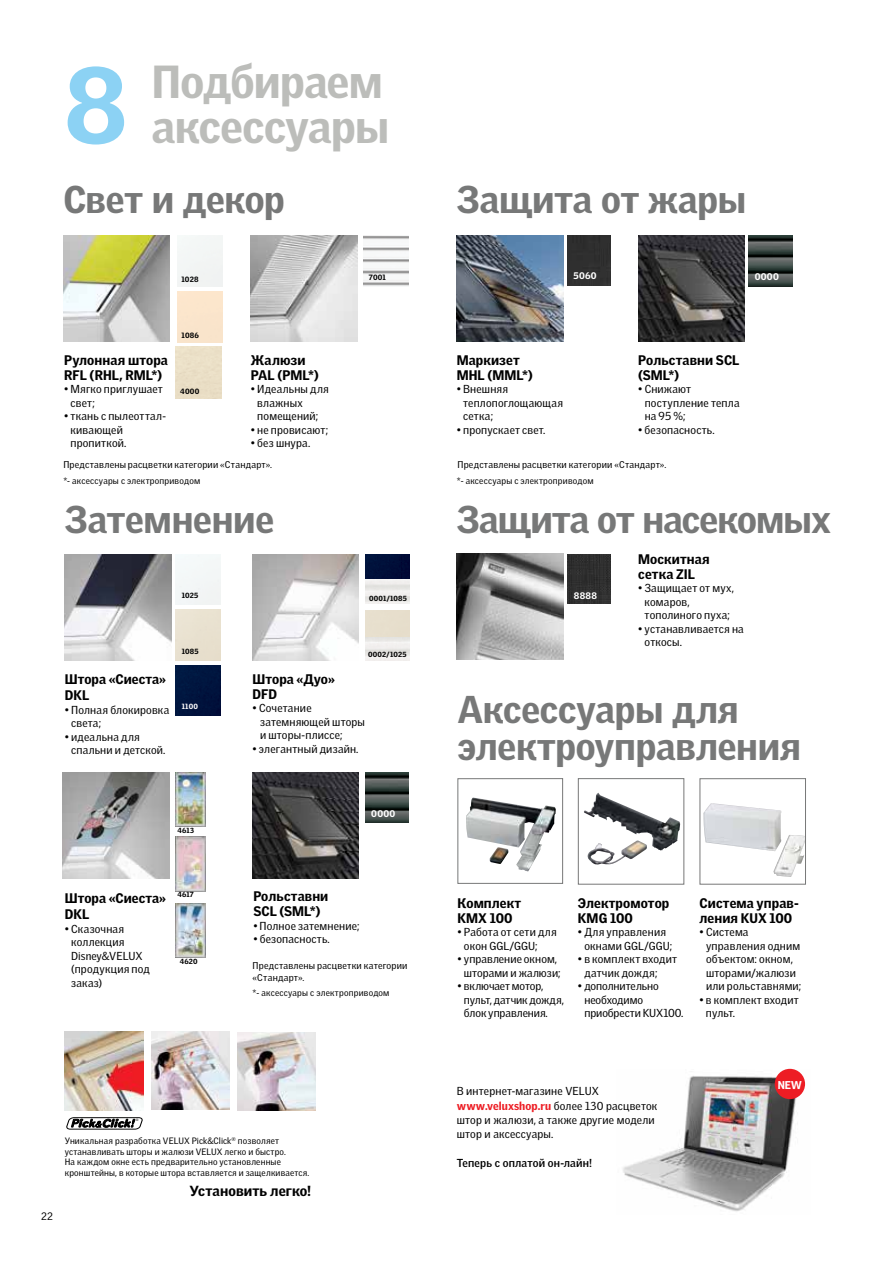
<style>
.page{position:relative;width:893px;height:1263px;background:#fff}
.page>*{position:absolute;margin:0;border:0;box-sizing:border-box;transform-origin:0 0}
.t1{font:900 105px "Velux Gothic";color:#8cd2f4}
.t2{font:900 45px "Velux Gothic";letter-spacing:-.015em;color:#bcbdba}
.t3{font:900 37.5px/37.5px "Velux Gothic";letter-spacing:-.01em;color:#777878}
.t4{font:900 14.25px "Velux Gothic";letter-spacing:.005em;color:#000}
.t5{font:900 13.5px/15px "Velux Gothic";letter-spacing:.005em;color:#000}
.t6{font:11.25px/13.5px "Velux Gothic";letter-spacing:.015em;color:#000}
.t7{font:11.25px/13.5px "Velux Gothic";letter-spacing:-.005em;color:#000}
.t8{font:700 11.25px "Velux Gothic";letter-spacing:.015em;color:#000}
.t9{font:900 11.1px "Velux Gothic";color:#fff}
.t10{font:10.5px "Velux Gothic";color:#000}
.t11{font:9.6px/11.7px "Velux Gothic";letter-spacing:.02em;color:#000}
.t12{font:900 9.45px "Velux Gothic";letter-spacing:.03em;color:#fff}
.t13{font:900 9.3px "Velux Gothic";color:#fff}
.t14{font:900 9.15px "Velux Gothic";color:#fff}
.t15{font:9px/10.5px "Velux Gothic";letter-spacing:.02em;color:#000}
.t16{font:900 7.5px "Velux Gothic";letter-spacing:.025em;color:#000}
.t17{font:900 7.35px "Velux Gothic";letter-spacing:.02em;color:#000}
.t18{font:900 7.35px "Velux Gothic";color:#fff}
.t19{font:900 7.2px "Velux Gothic";letter-spacing:.025em;color:#000}
.t20{font:3.45px "Futura TOT Boo";color:#000;scale:1.1 1}
.s1{font-weight:900;color:#ed1d24}
</style>
<div class="page">
<img style="left:63px;top:235px;width:107px;height:107px">
<img style="left:251px;top:235px;width:106px;height:107px">
<svg style="left:66px;top:1117px;width:76px;height:12px"></svg>
<img style="left:65px;top:1032px;width:79px;height:78px">
<img style="left:151px;top:1032px;width:79px;height:78px">
<img style="left:237px;top:1032px;width:79px;height:78px">
<img style="left:584px;top:793px;width:96px;height:70px">
<div style="left:578px;top:778px;width:106px;height:106px;border:1px solid #777878"></div>
<img style="left:703px;top:803px;width:101px;height:74px">
<div style="left:700px;top:778px;width:106px;height:106px;border:1px solid #777878"></div>
<img style="left:466px;top:797px;width:90px;height:74px">
<div style="left:457px;top:778px;width:106px;height:106px;border:1px solid #777878"></div>
<img style="left:457px;top:235px;width:106px;height:107px">
<img style="left:638px;top:235px;width:106px;height:107px">
<div style="left:568px;top:235px;width:43px;height:50px;background:#2f2f2f"></div>
<img style="left:749px;top:235px;width:43px;height:51px">
<img style="left:457px;top:553px;width:106px;height:107px">
<div style="left:568px;top:554px;width:42px;height:49px;background:#2f2f2f"></div>
<img style="left:623px;top:1069px;width:183px;height:143px">
<div style="left:775px;top:1069px;width:30px;height:30px;background:#ed1d24;border-radius:50%"></div>
<img style="left:65px;top:554px;width:106px;height:107px">
<img style="left:253px;top:554px;width:106px;height:107px">
<img style="left:366px;top:554px;width:44px;height:50px">
<img style="left:253px;top:772px;width:106px;height:106px">
<img style="left:365px;top:772px;width:44px;height:51px">
<div style="left:176px;top:665px;width:44px;height:51px;background:#00153f"></div>
<img style="left:63px;top:772px;width:106px;height:106px">
<img style="left:176px;top:772px;width:29px;height:54px">
<img style="left:176px;top:837px;width:29px;height:54px">
<img style="left:176px;top:903px;width:29px;height:55px">
<h1 class="t1" style="left:64px;top:39px;width:65px">8</h1>
<h2 class="t2" style="left:152px;top:53px;width:232px">Подбираем</h2>
<h2 class="t2" style="left:152px;top:98px;width:239px">аксессуары</h2>
<h3 class="t3" style="left:63px;top:181px;width:223px">Свет и декор</h3>
<p class="t16" style="left:181px;top:275px;width:19px">1028</p>
<p class="t5" style="left:64px;top:352px;width:105px">Рулонная штора<br>RFL (RHL, RML*)</p>
<p class="t6" style="left:71px;top:382px;width:94px;text-indent:-6px">• Мягко приглушает свет;</p>
<p class="t6" style="left:71px;top:409px;width:97px;text-indent:-6px">• ткань с пылеоттал&shy;кивающей пропиткой.</p>
<p class="t16" style="left:182px;top:330px;width:19px">1086</p>
<p class="t16" style="left:180px;top:386px;width:21px">4000</p>
<p class="t5" style="left:251px;top:352px;width:69px">Жалюзи<br>PAL (PML*)</p>
<p class="t6" style="left:257px;top:382px;width:73px;text-indent:-6px">• Идеальны для влажных помещений;</p>
<p class="t6" style="left:251px;top:423px;width:79px">• не провисают;</p>
<p class="t6" style="left:251px;top:436px;width:61px">• без шнура.</p>
<p class="t11" style="left:63px;top:458px;width:210px">Представлены расцветки категории «Стандарт».</p>
<p class="t16" style="left:369px;top:273px;width:19px">7001</p>
<h3 class="t3" style="left:457px;top:181px;width:291px">Защита от жары</h3>
<p class="t13" style="left:573px;top:270px;width:25px">5060</p>
<p class="t12" style="left:755px;top:271px;width:26px">0000</p>
<p class="t5" style="left:457px;top:352px;width:78px">Маркизет<br>MHL (MML*)</p>
<p class="t6" style="left:463px;top:382px;width:101px;text-indent:-6px">• Внешняя теплопоглощающая сетка;</p>
<p class="t6" style="left:457px;top:423px;width:90px">• пропускает свет.</p>
<p class="t5" style="left:638px;top:352px;width:103px">Рольставни SСL (SML*)</p>
<p class="t6" style="left:645px;top:382px;width:96px;text-indent:-6px">• Снижают поступление тепла на 95 %;</p>
<p class="t6" style="left:638px;top:423px;width:78px">• безопасность.</p>
<p class="t11" style="left:457px;top:458px;width:210px">Представлены расцветки категории «Стандарт».</p>
<p class="t15" style="left:63px;top:475px;width:138px">*- аксессуары с электроприводом</p>
<p class="t15" style="left:457px;top:475px;width:138px">*- аксессуары с электроприводом</p>
<h3 class="t3" style="left:65px;top:500px;width:211px">Затемнение</h3>
<p class="t17" style="left:182px;top:591px;width:18px">1025</p>
<p class="t17" style="left:182px;top:647px;width:18px">1085</p>
<p class="t19" style="left:369px;top:594px;width:39px">0001/1085</p>
<p class="t19" style="left:368px;top:650px;width:40px">0002/1025</p>
<p class="t5" style="left:65px;top:670px;width:103px;line-height:16.5px">Штора «Сиеста»<br>DKL</p>
<p class="t6" style="left:71px;top:703px;width:100px;text-indent:-6px">• Полная блокировка света;</p>
<p class="t6" style="left:71px;top:730px;width:96px;text-indent:-6px">• идеальна для спальни и детской.</p>
<p class="t18" style="left:182px;top:702px;width:18px">1100</p>
<p class="t19" style="left:177px;top:826px;width:18px">4613</p>
<p class="t5" style="left:65px;top:890px;width:103px;line-height:16.5px">Штора «Сиеста»<br>DKL</p>
<p class="t6" style="left:71px;top:922px;width:80px;text-indent:-6px">• Сказочная коллекция<br>Disney&amp;VELUX (продукция под заказ)</p>
<p class="t19" style="left:177px;top:890px;width:18px">4617</p>
<p class="t19" style="left:180px;top:957px;width:19px">4620</p>
<p class="t5" style="left:253px;top:671px;width:84px">Штора «Дуо»<br>DFD</p>
<p class="t6" style="left:260px;top:701px;width:106px;text-indent:-8px">• Сочетание затемняющей шторы и шторы-плиссе;</p>
<p class="t6" style="left:253px;top:742px;width:107px">• элегантный дизайн.</p>
<p class="t12" style="left:371px;top:807px;width:26px">0000</p>
<p class="t5" style="left:253px;top:889px;width:77px">Рольставни<br>SСL (SML*)</p>
<p class="t6" style="left:253px;top:919px;width:108px">• Полное затемнение;</p>
<p class="t6" style="left:253px;top:932px;width:78px">• безопасность.</p>
<p class="t11" style="left:253px;top:960px;width:157px">Представлены расцветки категории «Стандарт».</p>
<p class="t15" style="left:253px;top:988px;width:138px">*- аксессуары с электроприводом</p>
<h3 class="t3" style="left:457px;top:500px;width:376px">Защита от насекомых</h3>
<p class="t14" style="left:574px;top:590px;width:25px">8888</p>
<p class="t5" style="left:638px;top:551px;width:73px">Москитная сетка ZIL</p>
<p class="t6" style="left:645px;top:581px;width:91px;text-indent:-6px">• Защищает от мух, комаров, тополиного пуха;</p>
<p class="t6" style="left:645px;top:622px;width:101px;text-indent:-6px">• устанавливается на откосы.</p>
<h3 class="t3" style="left:457px;top:690px;width:345px">Аксессуары для электроуправления</h3>
<p class="t5" style="left:457px;top:895px;width:65px">Комплект<br>KMX 100</p>
<p class="t6" style="left:464px;top:925px;width:94px;text-indent:-6px">• Работа от сети для окон GGL/GGU;</p>
<p class="t6" style="left:457px;top:952px;width:105px;text-align:center">• управление окном, шторами и жалюзи;</p>
<p class="t7" style="left:464px;top:979px;width:102px;text-indent:-6px">• включает мотор, пульт, датчик дождя, блок управления.</p>
<p class="t5" style="left:578px;top:895px;width:93px">Электромотор<br>KMG 100</p>
<p class="t6" style="left:578px;top:925px;width:96px;text-align:center">• Для управления окнами GGL/GGU;</p>
<p class="t6" style="left:584px;top:952px;width:94px;text-indent:-6px">• в комплект входит датчик дождя;</p>
<p class="t7" style="left:584px;top:979px;width:101px;text-indent:-6px">• дополнительно необходимо приобрести KUX100.</p>
<p class="t5" style="left:700px;top:895px;width:101px">Система управ&shy;ления KUX 100</p>
<p class="t6" style="left:706px;top:925px;width:97px;text-indent:-6px">• Система управления одним объектом: окном, шторами/жалюзи или рольставнями;</p>
<p class="t6" style="left:706px;top:992px;width:94px;text-indent:-6px">• в комплект входит пульт.</p>
<p class="t10" style="left:41px;top:1210px;width:13px">22</p>
<p class="t20" style="left:136px;top:1118px;width:4px">®</p>
<p class="t15" style="left:65px;top:1135px;width:246px">Уникальная разработка VELUX Pick&amp;Click<sup>®</sup> позволяет устанавливать шторы и жалюзи VELUX легко и быстро.<br>На каждом окне есть предварительно установленные кронштейны, в которые штора вставляется и защелкивается.</p>
<p class="t4" style="left:189px;top:1181px;width:123px">Установить легко!</p>
<p class="t6" style="left:457px;top:1084px;width:202px;line-height:14.2px">В интернет-магазине VELUX <span class="s1">www.veluxshop.ru</span> более 130 расцветок штор и жалюзи, а также другие модели штор и аксессуары.</p>
<p class="t8" style="left:457px;top:1155px;width:137px">Теперь с оплатой он-лайн!</p>
<p class="t9" style="left:778px;top:1078px;width:26px">NEW</p>
</div>
